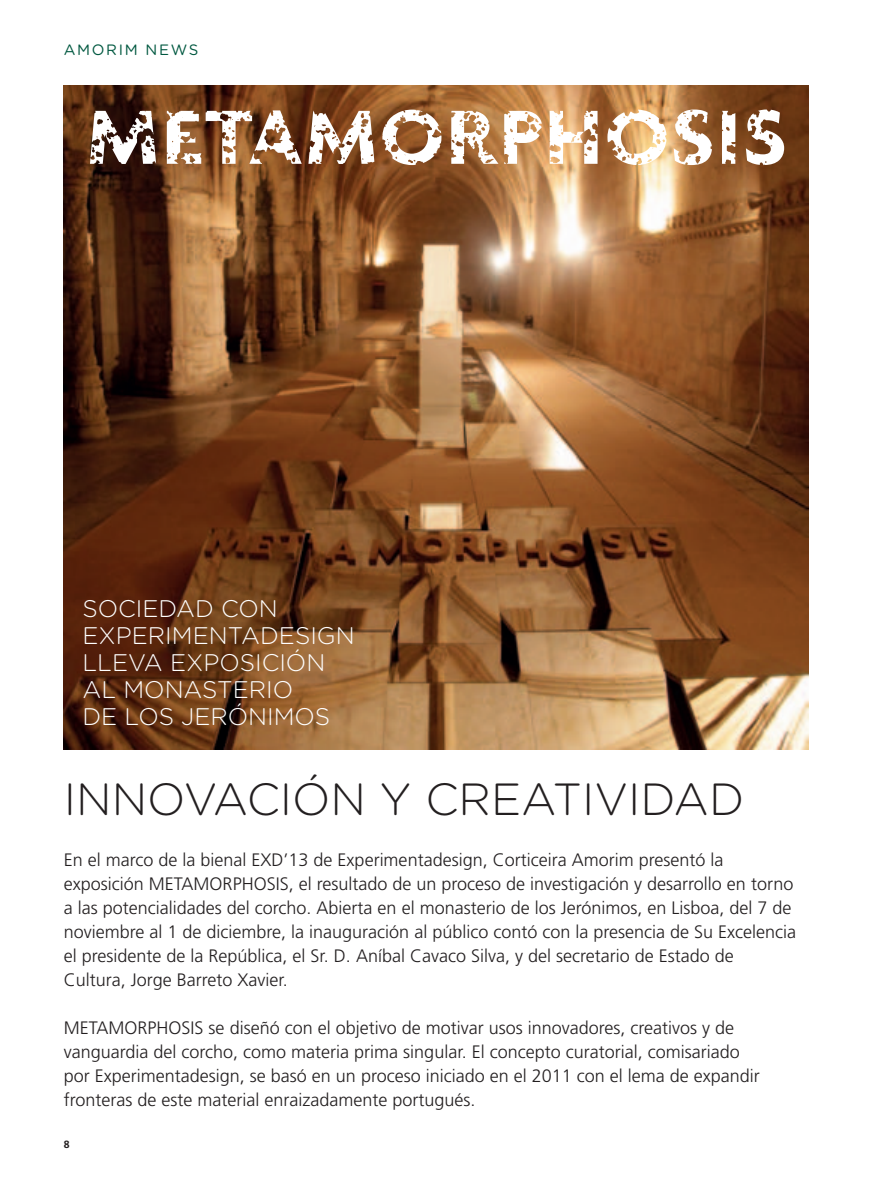
<style>
.page{position:relative;width:872px;height:1191px;background:#fff}
.page>*{position:absolute;margin:0;border:0;box-sizing:border-box;transform-origin:0 0}
.t1{font:300 45px "Gotham Rounded";color:#231f20}
.t2{font:300 24px/27px "Gotham Rounded";color:#fff}
.t3{font:300 18px/24px "Frutiger LT Std";color:#231f20}
.t4{font:15px "Gotham Rounded";letter-spacing:.115em;color:#005840}
.t5{font:700 10.5px "Frutiger LT Std";color:#231f20}
</style>
<div class="page">
<img style="left:64px;top:85px;width:744px;height:664px">
<svg style="left:90px;top:111px;width:66px;height:53px"></svg>
<svg style="left:167px;top:110px;width:135px;height:54px"></svg>
<svg style="left:308px;top:111px;width:66px;height:53px"></svg>
<svg style="left:382px;top:110px;width:59px;height:55px"></svg>
<svg style="left:451px;top:111px;width:47px;height:53px"></svg>
<svg style="left:504px;top:111px;width:38px;height:53px"></svg>
<svg style="left:549px;top:111px;width:48px;height:53px"></svg>
<svg style="left:607px;top:110px;width:59px;height:55px"></svg>
<svg style="left:673px;top:109px;width:39px;height:56px"></svg>
<svg style="left:722px;top:111px;width:13px;height:53px"></svg>
<svg style="left:746px;top:109px;width:38px;height:56px"></svg>
<p class="t4" style="left:64px;top:39px;width:136px">AMORIM NEWS</p>
<h2 class="t2" style="left:82px;top:594px;width:192px">SOCIEDAD CON<br>EXP</h2>
<h2 class="t2" style="left:82px;top:621px;width:253px;text-indent:49px">ERIMENTADESIGN<br>LLEVA EXPOSICIÓN<br>AL MONASTERIO<br>DE LOS JERÓN IMOS</h2>
<h1 class="t1" style="left:64px;top:769px;width:421px">I NNOVACIÓN Y CREATI</h1>
<h1 class="t1" style="left:594px;top:769px;width:62px">VIDAD</h1>
<p class="t3" style="left:64px;top:848px;width:734px">En el marco de la bienal EXD’13 de Experimentadesign, Corticeira Amorim presentó la exposición METAMORPHOSIS, el resultado de un proceso de investigación y desarrollo en torno a las potencialidades del corcho. Abierta en el monasterio de los Jerónimos, en Lisboa, del 7 de noviembre al 1 de diciembre, la inauguración al público contó con la presencia de Su Excelencia el presidente de la República, el Sr. D. Aníbal Cavaco Silva, y del secretario de Estado de Cultura, Jorge Barreto Xavier.</p>
<p class="t3" style="left:64px;top:1016px;width:697px">METAMORPHOSIS se diseñó con el objetivo de motivar usos innovadores, creativos y de vanguardia del corcho, como materia prima singular. El concepto curatorial, comisariado por Experimentadesign, se basó en un proceso iniciado en el 2011 con el lema de expandir fronteras de este material enraizadamente portugués.</p>
<p class="t5" style="left:64px;top:1138px;width:7px">8</p>
</div>
